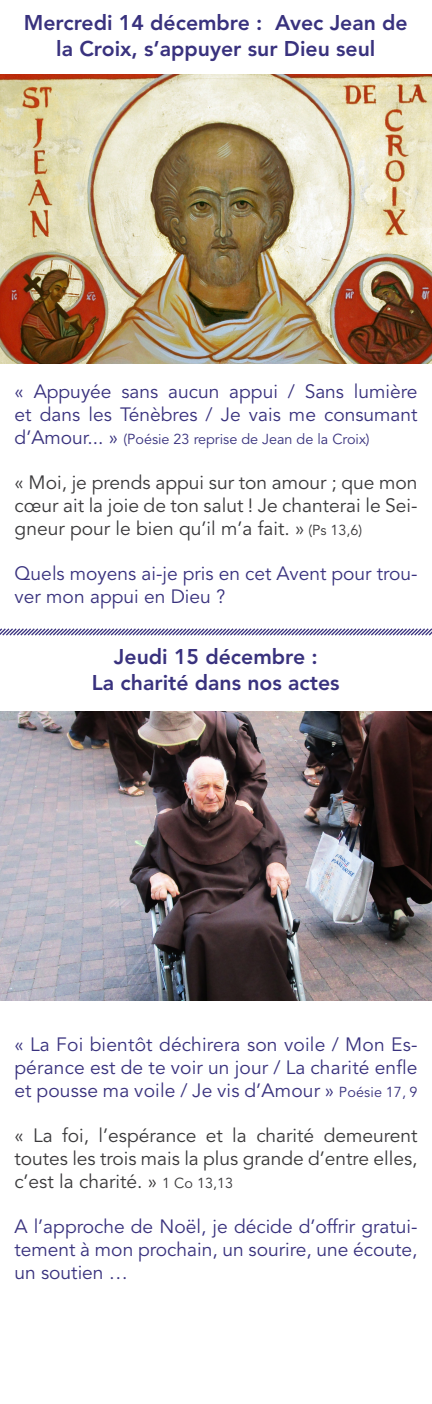
<style>
.page{position:relative;width:432px;height:1404px;background:#fff}
.page>*{position:absolute;margin:0;border:0;box-sizing:border-box;transform-origin:0 0}
.t1{font:800 21.2px/25.4px "Avenir LT Std";color:#39327e;text-align:center}
.calendrier{font:19.2px/23px "Avenir LT Std";color:#39327e}
.calendrier-2{font:19.2px/23px "Avenir LT Std";color:#3a393b;text-align:justify}
.calendrier-3{font:14.4px "Avenir LT Std";color:#39327e}
.s1{font-size:19.2px}
.s2{font-size:14.4px}
</style>
<div class="page">
<svg style="left:0;top:628px;width:432px;height:8px"></svg>
<img style="left:0;top:711px;width:432px;height:289px">
<img style="left:0;top:74px;width:432px;height:290px">
<p class="t1" style="left:24px;top:10px;width:385px">Mercredi 14 décembre : Avec Jean de la Croix, s’appuyer sur Dieu seul</p>
<p class="calendrier" style="left:15px;top:380px;width:405px">« Appuyée sans aucun appui / Sans lumière et dans les Ténèbres / Je vais me consumant</p>
<p class="calendrier-3" style="left:15px;top:430px;width:357px"><span class="s1">d’Amour... »</span> (Poésie 23 reprise de Jean de la Croix)</p>
<p class="calendrier-2" style="left:15px;top:471px;width:404px">« Moi, je prends appui sur ton amour ; que mon cœur ait la joie de ton salut ! Je chanterai le Sei&shy;gneur pour le bien qu’il m’a fait. » <span class="s2">(Ps 13,6)</span></p>
<p class="calendrier" style="left:15px;top:562px;width:404px">Quels moyens ai-je pris en cet Avent pour trou&shy;ver mon appui en Dieu ?</p>
<p class="t1" style="left:114px;top:644px;width:205px">Jeudi 15 décembre :</p>
<p class="t1" style="left:92px;top:669px;width:249px">La charité dans nos actes</p>
<p class="calendrier" style="left:14px;top:1033px;width:405px;text-align:justify">« La Foi bientôt déchirera son voile / Mon Es&shy;pérance est de te voir un jour / La charité enfle et pousse ma voile / Je vis d’Amour » <span class="s2">Poésie 17, 9</span></p>
<p class="calendrier-2" style="left:14px;top:1124px;width:405px">« La foi, l’espérance et la charité demeurent toutes les trois mais la plus grande d’entre elles, c’est la charité. » <span class="s2">1 Co 13,13</span></p>
<p class="calendrier" style="left:14px;top:1215px;width:405px;text-align:justify">A l’approche de Noël, je décide d’offrir gratui&shy;tement à mon prochain, un sourire, une écoute, un soutien …</p>
</div>
